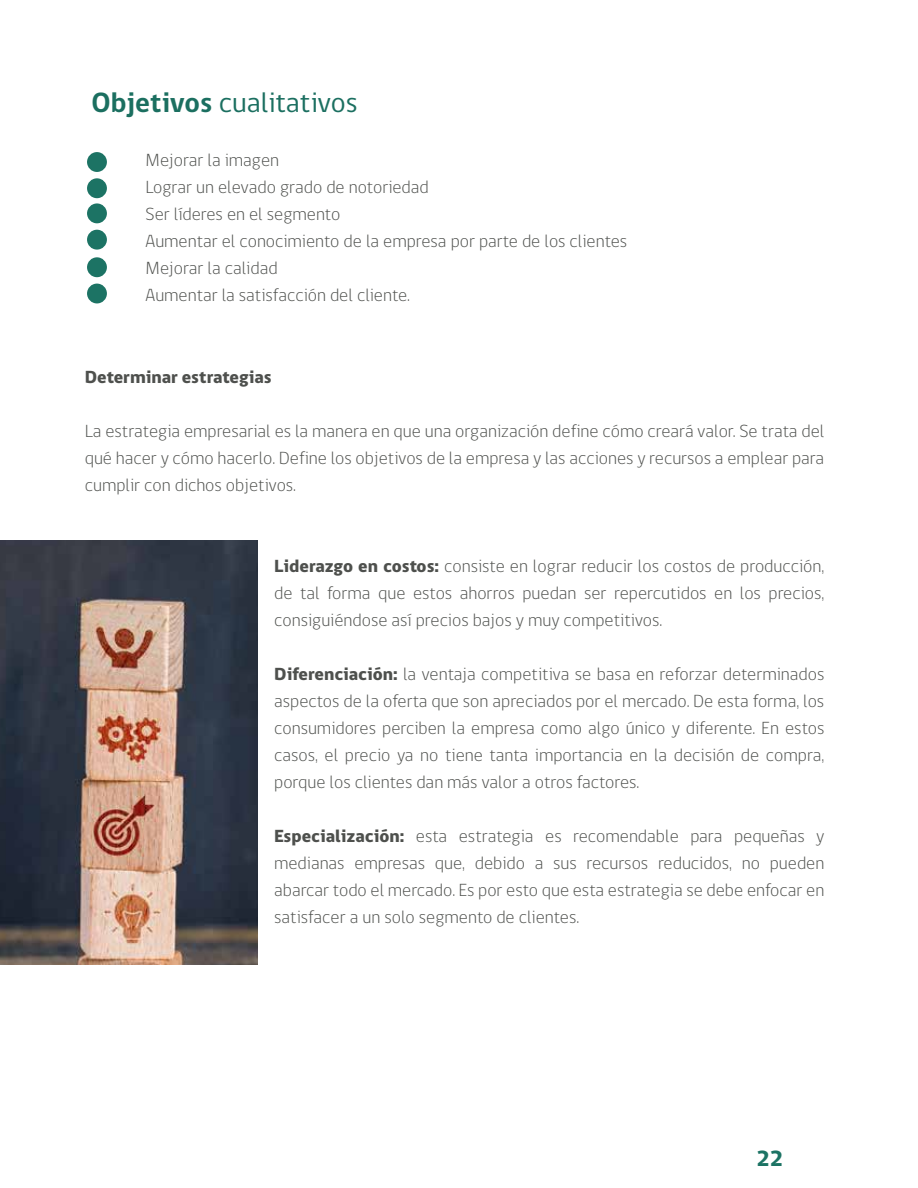
<style>
.page{position:relative;width:918px;height:1188px;background:#fff}
.page>*{position:absolute;margin:0;border:0;box-sizing:border-box;transform-origin:0 0}
.t1{font:28.5px "gob CL";color:#1b6f60}
.t2{font:800 22.5px "gob CL";color:#1c7364}
.t3{font:300 18px/27px "gob CL";color:#4e504d;text-align:justify}
.t4{font:800 18px "gob CL";color:#4e504d}
.s1{font-weight:700}
.s2{font-weight:800}
</style>
<div class="page">
<div style="left:87px;top:152px;width:20px;height:20px;background:#1c7364;border-radius:50%"></div>
<div style="left:87px;top:178px;width:20px;height:20px;background:#1c7364;border-radius:50%"></div>
<div style="left:87px;top:203px;width:20px;height:20px;background:#1c7364;border-radius:50%"></div>
<div style="left:87px;top:230px;width:20px;height:20px;background:#1c7364;border-radius:50%"></div>
<div style="left:87px;top:257px;width:20px;height:20px;background:#1c7364;border-radius:50%"></div>
<div style="left:87px;top:284px;width:20px;height:19px;background:#1c7364;border-radius:50%"></div>
<img style="left:0;top:540px;width:258px;height:424px">
<h1 class="t1" style="left:92px;top:83px;width:268px"><span class="s1">Objetivos</span> cualitativos</h1>
<p class="t3" style="left:146px;top:147px;width:483px;text-align:left">Mejorar la imagen<br>Lograr un elevado grado de notoriedad<br>Ser líderes en el segmento<br>Aumentar el conocimiento de la empresa por parte de los clientes Mejorar la calidad<br>Aumentar la satisfacción del cliente.</p>
<p class="t4" style="left:85px;top:365px;width:189px">Determinar estrategias</p>
<p class="t3" style="left:85px;top:418px;width:741px">La estrategia empresarial es la manera en que una organización define cómo creará valor. Se trata del qué hacer y cómo hacerlo. Define los objetivos de la empresa y las acciones y recursos a emplear para cumplir con dichos objetivos.</p>
<p class="t3" style="left:274px;top:553px;width:552px"><span class="s2">Liderazgo en costos:</span> consiste en lograr reducir los costos de producción, de tal forma que estos ahorros puedan ser repercutidos en los precios, consiguiéndose así precios bajos y muy competitivos.</p>
<p class="t3" style="left:274px;top:661px;width:552px"><span class="s2">Diferenciación:</span> la ventaja competitiva se basa en reforzar determinados aspectos de la oferta que son apreciados por el mercado. De esta forma, los consumidores perciben la empresa como algo único y diferente. En estos casos, el precio ya no tiene tanta importancia en la decisión de compra, porque los clientes dan más valor a otros factores.</p>
<p class="t3" style="left:274px;top:823px;width:552px"><span class="s2">Especialización:</span> esta estrategia es recomendable para pequeñas y medianas empresas que, debido a sus recursos reducidos, no pueden abarcar todo el mercado. Es por esto que esta estrategia se debe enfocar en satisfacer a un solo segmento de clientes.</p>
<p class="t2" style="left:757px;top:1144px;width:28px">22</p>
</div>
